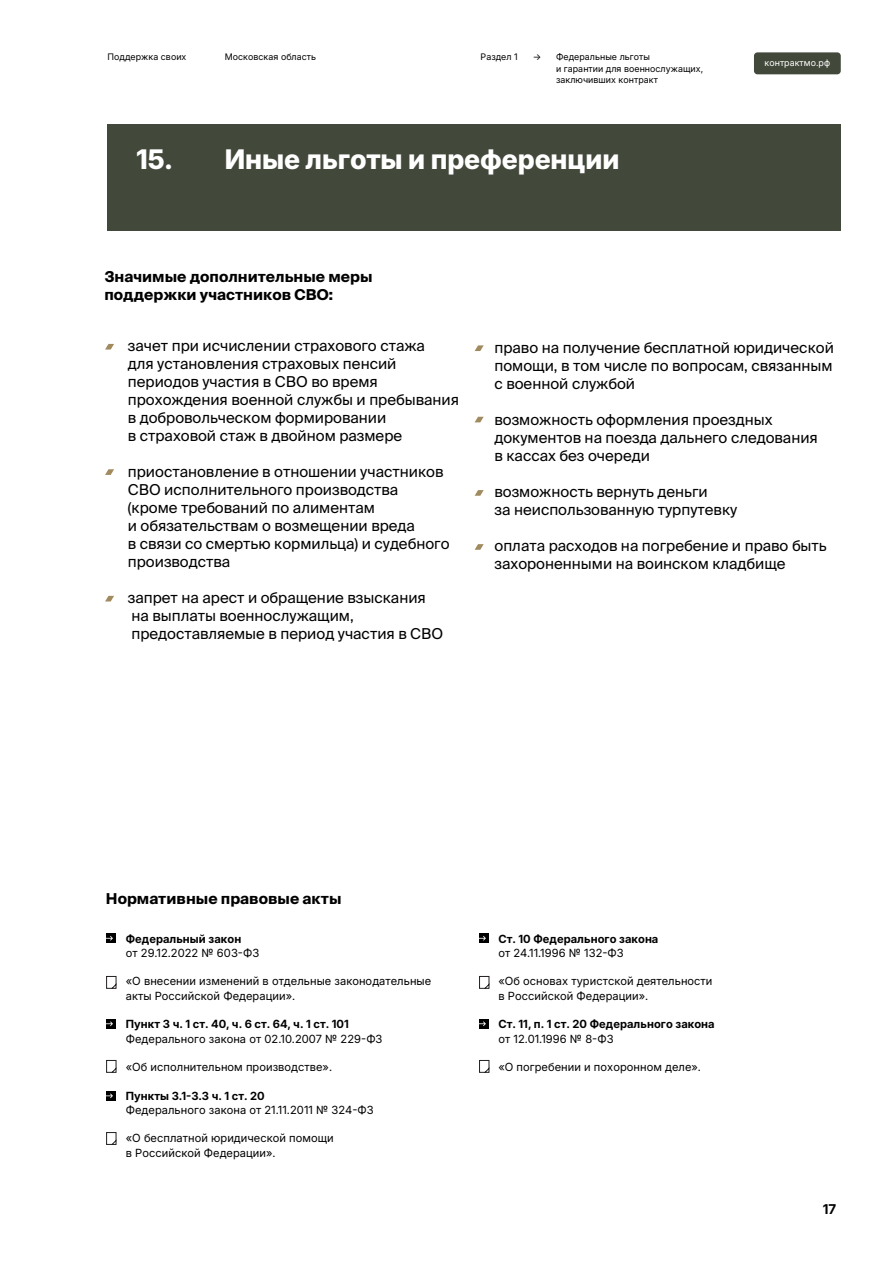
<style>
.page{position:relative;width:893px;height:1263px;background:#fff}
.page>*{position:absolute;margin:0;border:0;box-sizing:border-box;transform-origin:0 0}
.t1{font:800 27px "Inter 18 pt";letter-spacing:-.005em;color:#fff}
.t2{font:15px/18px "Suisse Intl";color:#000}
.t3{font:700 15px/18px "Suisse Intl";color:#000}
.t4{font:700 13.5px "Inter 18 pt";color:#000}
.t5{font:11.25px/14.2px "Inter 18 pt";letter-spacing:.005em;color:#000}
.t6{font:700 11.25px "Inter 18 pt";letter-spacing:.005em;color:#000}
.t7{font:9px/11.6px "Inter 18 pt";letter-spacing:.005em;color:#000}
.t8{font:9px "Inter 18 pt";letter-spacing:.005em;color:#fff}
</style>
<div class="page">
<div style="left:107px;top:124px;width:734px;height:107px;background:#42483a"></div>
<div style="left:754px;top:52px;width:87px;height:22px;background:#42483a;border-radius:4px"></div>
<div style="left:107px;top:933px;width:9px;height:10px;background:#000"></div>
<svg style="left:106px;top:936px;width:7px;height:5px"></svg>
<svg style="left:106px;top:976px;width:11px;height:13px"></svg>
<div style="left:107px;top:1019px;width:9px;height:9px;background:#000"></div>
<svg style="left:106px;top:1021px;width:7px;height:5px"></svg>
<svg style="left:106px;top:1060px;width:11px;height:13px"></svg>
<div style="left:480px;top:933px;width:9px;height:10px;background:#000"></div>
<svg style="left:479px;top:936px;width:7px;height:5px"></svg>
<svg style="left:479px;top:976px;width:10px;height:13px"></svg>
<div style="left:480px;top:1019px;width:9px;height:9px;background:#000"></div>
<svg style="left:479px;top:1021px;width:7px;height:5px"></svg>
<svg style="left:479px;top:1060px;width:10px;height:13px"></svg>
<div style="left:107px;top:1091px;width:9px;height:9px;background:#000"></div>
<svg style="left:106px;top:1093px;width:7px;height:5px"></svg>
<svg style="left:106px;top:1132px;width:11px;height:13px"></svg>
<svg style="left:475px;top:417px;width:9px;height:5px"></svg>
<svg style="left:475px;top:490px;width:9px;height:6px"></svg>
<svg style="left:475px;top:544px;width:9px;height:6px"></svg>
<svg style="left:475px;top:345px;width:9px;height:6px"></svg>
<svg style="left:105px;top:344px;width:9px;height:6px"></svg>
<svg style="left:105px;top:469px;width:9px;height:6px"></svg>
<svg style="left:105px;top:596px;width:9px;height:5px"></svg>
<p class="t7" style="left:108px;top:51px;width:80px">Поддержка своих</p>
<p class="t7" style="left:225px;top:51px;width:93px">Московская область</p>
<p class="t7" style="left:481px;top:51px;width:39px">Раздел 1</p>
<p class="t7" style="left:556px;top:51px;width:149px;text-indent:-23px">→ Федеральные льготы<br>и гарантии для военнослужащих, заключивших контракт</p>
<h1 class="t1" style="left:136px;top:139px;width:485px">15. Иные льготы и преференции</h1>
<p class="t3" style="left:104px;top:268px;width:270px">Значимые дополнительные меры поддержки участников СВО:</p>
<p class="t8" style="left:765px;top:56px;width:67px">контрактмо.рф</p>
<p class="t2" style="left:128px;top:337px;width:333px">зачет при исчислении страхового стажа<br>для установления страховых пенсий периодов участия в СВО во время прохождения военной службы и пребывания в добровольческом формировании<br>в страховой стаж в двойном размере</p>
<p class="t2" style="left:128px;top:463px;width:323px">приостановление в отношении участников СВО исполнительного производства (кроме требований по алиментам<br>и обязательствам о возмещении вреда<br>в связи со смертью кормильца) и судебного производства</p>
<p class="t2" style="left:128px;top:589px;width:317px">запрет на арест и обращение взыскания на выплаты военнослужащим, предоставляемые в период участия в СВО</p>
<p class="t2" style="left:494px;top:338px;width:341px;text-align:justify">право на получение бесплатной юридической помощи, в том числе по вопросам, связанным с военной службой</p>
<p class="t2" style="left:494px;top:410px;width:325px">возможность оформления проездных документов на поезда дальнего следования в кассах без очереди</p>
<p class="t2" style="left:494px;top:482px;width:244px">возможность вернуть деньги<br>за неиспользованную турпутевку</p>
<p class="t2" style="left:494px;top:536px;width:334px">оплата расходов на погребение и право быть захороненными на воинском кладбище</p>
<p class="t3" style="left:106px;top:890px;width:237px">Нормативные правовые акты</p>
<p class="t6" style="left:126px;top:930px;width:117px">Федеральный закон</p>
<p class="t5" style="left:126px;top:945px;width:135px">от 29.12.2022 № 603-ФЗ</p>
<p class="t5" style="left:126px;top:974px;width:307px">«О внесении изменений в отдельные законодательные акты Российской Федерации».</p>
<p class="t6" style="left:126px;top:1016px;width:225px">Пункт 3 ч. 1 ст. 40, ч. 6 ст. 64, ч. 1 ст. 101</p>
<p class="t5" style="left:126px;top:1031px;width:258px">Федерального закона от 02.10.2007 № 229-ФЗ</p>
<p class="t5" style="left:126px;top:1059px;width:208px">«Об исполнительном производстве».</p>
<p class="t6" style="left:126px;top:1087px;width:140px">Пункты 3.1-3.3 ч. 1 ст. 20</p>
<p class="t5" style="left:126px;top:1102px;width:250px">Федерального закона от 21.11.2011 № 324-ФЗ</p>
<p class="t5" style="left:126px;top:1131px;width:209px">«О бесплатной юридической помощи в Российской Федерации».</p>
<p class="t6" style="left:498px;top:930px;width:161px">Ст. 10 Федерального закона</p>
<p class="t5" style="left:498px;top:945px;width:127px">от 24.11.1996 № 132-ФЗ</p>
<p class="t5" style="left:498px;top:974px;width:215px">«Об основах туристской деятельности в Российской Федерации».</p>
<p class="t6" style="left:498px;top:1016px;width:218px">Ст. 11, п. 1 ст. 20 Федерального закона</p>
<p class="t5" style="left:498px;top:1031px;width:117px">от 12.01.1996 № 8-ФЗ</p>
<p class="t5" style="left:498px;top:1059px;width:204px">«О погребении и похоронном деле».</p>
<p class="t4" style="left:823px;top:1199px;width:15px">17</p>
</div>
